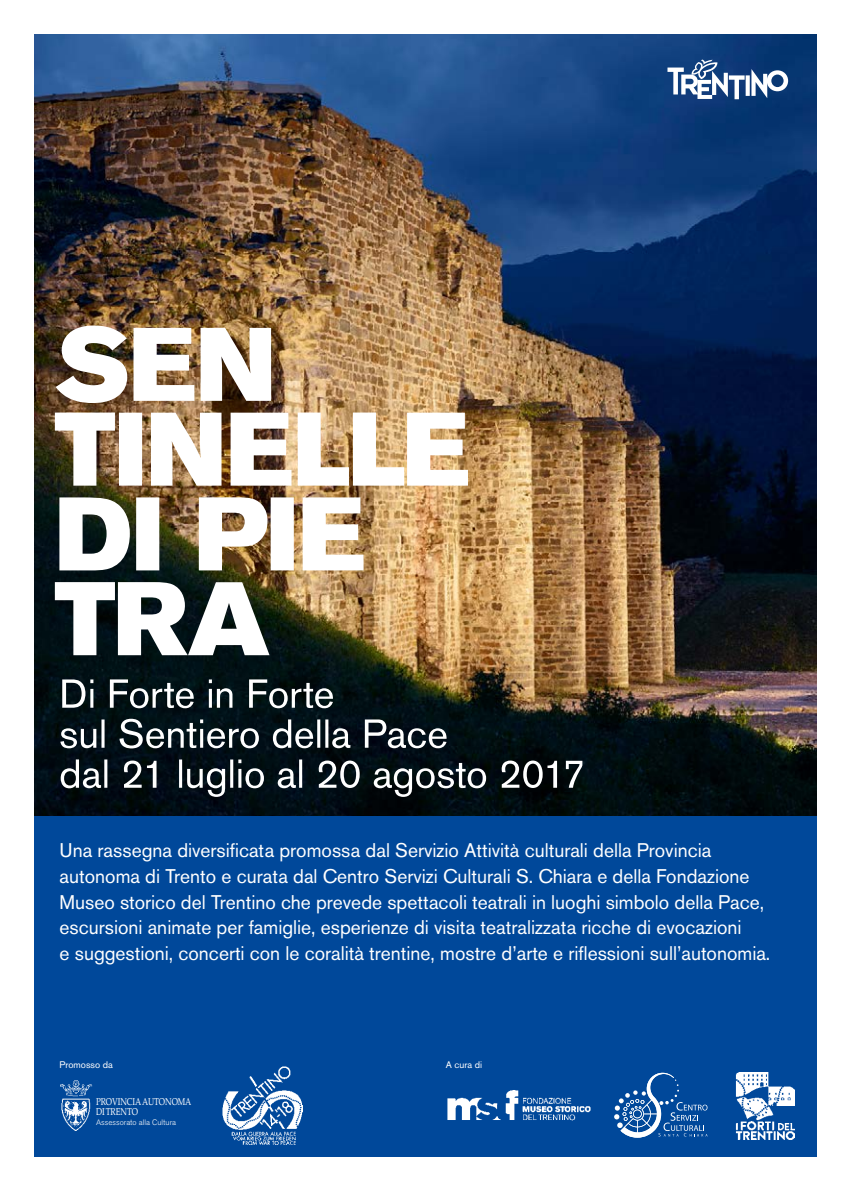
<style>
.page{position:relative;width:851px;height:1191px;background:#fff}
.page>*{position:absolute;margin:0;border:0;box-sizing:border-box;transform-origin:0 0}
.t1{font:19.6px/25.6px "Akzidenz Grotesk BE";color:#fff}
.t2{font:10px/10px "Palatino Linotype";letter-spacing:-.01em;color:#fff;scale:.8 1}
.t3{font:9.4px "Akzidenz Grotesk BE";color:#fff}
.t4{font:300 8px "Akzidenz Grotesk BE";color:#fff}
</style>
<div class="page">
<img style="left:34px;top:34px;width:782px;height:782px">
<div style="left:34px;top:816px;width:782px;height:341px;background:#00489a"></div>
<svg style="left:667px;top:60px;width:121px;height:39px"></svg>
<svg style="left:55px;top:582px;width:214px;height:73px"></svg>
<img style="left:59px;top:497px;width:304px;height:73px">
<img style="left:55px;top:412px;width:413px;height:73px">
<img style="left:56px;top:325px;width:215px;height:78px">
<svg style="left:61px;top:759px;width:521px;height:38px;background:#333c40"></svg>
<svg style="left:60px;top:719px;width:386px;height:29px"></svg>
<svg style="left:62px;top:679px;width:271px;height:29px"></svg>
<img style="left:223px;top:1066px;width:80px;height:78px">
<img style="left:735px;top:1072px;width:59px;height:67px">
<img style="left:447px;top:1090px;width:144px;height:30px">
<img style="left:60px;top:1080px;width:33px;height:50px">
<svg style="left:614px;top:1072px;width:93px;height:65px"></svg>
<p class="t1" style="left:60px;top:838px;width:712px">Una rassegna diversificata promossa dal Servizio Attività culturali della Provincia autonoma di Trento e curata dal Centro Servizi Culturali S. Chiara e della Fondazione Museo storico del Trentino che prevede spettacoli teatrali in luoghi simbolo della Pace, escursioni animate per famiglie, esperienze di visita teatralizzata ricche di evocazioni<br>e suggestioni, concerti con le coralità trentine, mostre d’arte e riflessioni sull’autonomia.</p>
<p class="t3" style="left:60px;top:1059px;width:55px">Promosso da</p>
<p class="t3" style="left:446px;top:1059px;width:38px">A cura di</p>
<p class="t2" style="left:96px;top:1096px;width:121px">PROVINCIA AUTONOMA<br>DI TRENTO</p>
<p class="t4" style="left:96px;top:1118px;width:81px">Assessorato alla Cultura</p>
</div>
